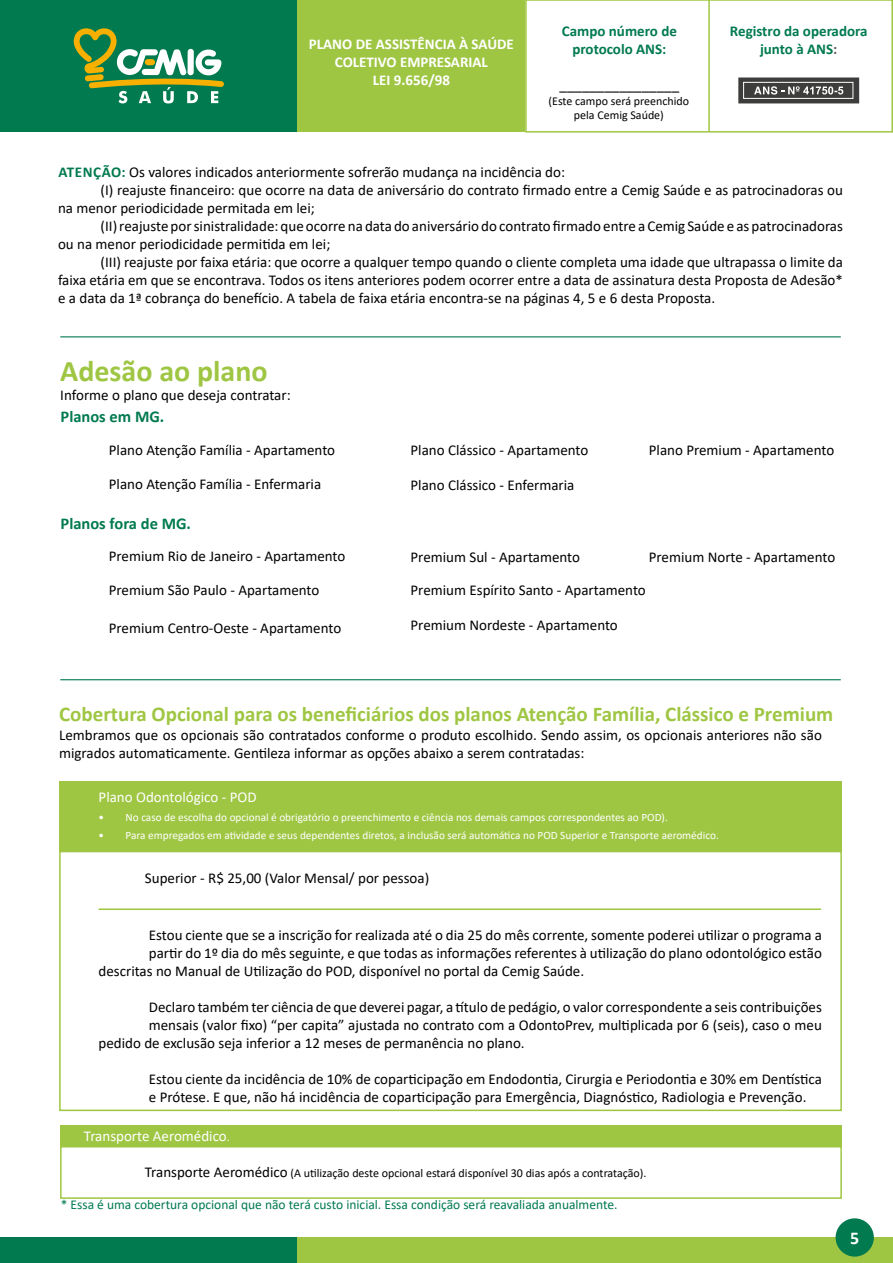
<style>
.page{position:relative;width:893px;height:1263px;background:#fff}
.page>*{position:absolute;margin:0;border:0;box-sizing:border-box;transform-origin:0 0}
.t1{font:700 30px "Calibri";color:#9fc643}
.t2{font:700 21px "Calibri";color:#9fc643}
.t3{font:700 18px "Calibri";color:#fff}
.t4{font:700 16.5px "Calibri";color:#017a4f}
.t5{font:15px/18px "Calibri";color:#000}
.t6{font:700 15px/18px "Calibri";color:#017a4f;text-align:center}
.t7{font:700 15px/18px "Calibri";color:#fff;text-align:center}
.t8{font:15px "Calibri";color:#fff}
.t9{font:700 15px "Calibri";color:#3d3d3b}
.t10{font:13.5px "Calibri";color:#017a4f}
.t11{font:12px/14.4px "Calibri";color:#000;text-align:center}
.t12{font:11.25px "Calibri";color:#fff}
.s1{color:#575756}
.s2{font-weight:700;color:#017a4f}
.s3{font-size:12px}
.s4{font-size:15px}
</style>
<div class="page">
<div style="left:0;top:1237px;width:298px;height:26px;background:#017a4f"></div>
<div style="left:298px;top:1237px;width:595px;height:26px;background:#9fc643"></div>
<div style="left:0;top:0;width:298px;height:132px;background:#017a4f"></div>
<div style="left:298px;top:0;width:227px;height:132px;background:#9fc643"></div>
<svg style="left:74px;top:28px;width:150px;height:75px"></svg>
<div style="left:525px;top:0;width:368px;height:133px;border:2px solid #9fc643"></div>
<div style="left:738px;top:78px;width:121px;height:25px;background:#3d3d3b"></div>
<div style="left:743px;top:82px;width:110px;height:17px;border:1px solid #fff"></div>
<svg style="left:754px;top:86px;width:89px;height:9px"></svg>
<hr style="left:708px;top:0;width:2px;height:132px;background:#9fc643">
<div style="left:836px;top:1218px;width:38px;height:38px;background:#017a4f;border-radius:50%"></div>
<hr style="left:60px;top:336px;width:781px;height:1px;background:#017a4f">
<hr style="left:60px;top:679px;width:781px;height:1px;background:#017a4f">
<div style="left:60px;top:782px;width:782px;height:69px;background:#9fc643"></div>
<div style="left:59px;top:851px;width:783px;height:260px;border:2px solid #9fc643"></div>
<hr style="left:99px;top:908px;width:722px;height:2px;background:#9fc643">
<div style="left:61px;top:1126px;width:781px;height:20px;background:#9fc643"></div>
<div style="left:60px;top:1146px;width:782px;height:53px;border:2px solid #9fc643"></div>
<p class="t6" style="left:562px;top:22px;width:117px">Campo número de protocolo ANS:</p>
<p class="t9" style="left:560px;top:75px;width:121px">________________</p>
<p class="t11" style="left:549px;top:93px;width:142px">(Este campo será preenchido pela Cemig Saúde)</p>
<p class="t7" style="left:309px;top:35px;width:207px">PLANO DE ASSISTÊNCIA À SAÚDE<br>COLETIVO EMPRESARIAL<br>LEI 9.656/98</p>
<p class="t6" style="left:730px;top:22px;width:139px">Registro da operadora junto à ANS<span class="s1">:</span></p>
<p class="t5" style="left:58px;top:163px;width:508px"><span class="s2">ATENÇÃO:</span> Os valores indicados anteriormente sofrerão mudança na incidência do:</p>
<p class="t5" style="left:101px;top:181px;width:744px">(I) reajuste financeiro: que ocorre na data de aniversário do contrato firmado entre a Cemig Saúde e as patrocinadoras ou</p>
<p class="t5" style="left:58px;top:199px;width:258px">na menor periodicidade permitada em lei;</p>
<p class="t5" style="left:101px;top:217px;width:744px">(II) reajuste por sinistralidade: que ocorre na data do aniversário do contrato firmado entre a Cemig Saúde e as patrocinadoras</p>
<p class="t5" style="left:58px;top:235px;width:274px">ou na menor periodicidade permitida em lei;</p>
<p class="t5" style="left:101px;top:253px;width:744px">(III) reajuste por faixa etária: que ocorre a qualquer tempo quando o cliente completa uma idade que ultrapassa o limite da</p>
<p class="t5" style="left:58px;top:271px;width:786px">faixa etária em que se encontrava. Todos os itens anteriores podem ocorrer entre a data de assinatura desta Proposta de Adesão*</p>
<p class="t5" style="left:58px;top:289px;width:659px">e a data da 1ª cobrança do benefício. A tabela de faixa etária encontra-se na páginas 4, 5 e 6 desta Proposta.</p>
<h1 class="t1" style="left:60px;top:350px;width:209px">Adesão ao plano</h1>
<p class="t5" style="left:60px;top:386px;width:232px">Informe o plano que deseja contratar:</p>
<p class="t4" style="left:61px;top:405px;width:105px">Planos em MG.</p>
<p class="t5" style="left:109px;top:441px;width:228px">Plano Atenção Família - Apartamento</p>
<p class="t5" style="left:411px;top:441px;width:179px">Plano Clássico - Apartamento</p>
<p class="t5" style="left:411px;top:476px;width:165px">Plano Clássico - Enfermaria</p>
<p class="t5" style="left:109px;top:475px;width:214px">Plano Atenção Família - Enfermaria</p>
<p class="t4" style="left:61px;top:511px;width:132px">Planos fora de MG.</p>
<p class="t5" style="left:109px;top:547px;width:238px">Premium Rio de Janeiro - Apartamento</p>
<p class="t5" style="left:411px;top:548px;width:171px">Premium Sul - Apartamento</p>
<p class="t5" style="left:649px;top:441px;width:187px">Plano Premium - Apartamento</p>
<p class="t5" style="left:649px;top:548px;width:188px">Premium Norte - Apartamento</p>
<p class="t5" style="left:109px;top:581px;width:212px">Premium São Paulo - Apartamento</p>
<p class="t5" style="left:109px;top:618px;width:234px">Premium Centro-Oeste - Apartamento</p>
<p class="t5" style="left:411px;top:581px;width:237px">Premium Espírito Santo - Apartamento</p>
<p class="t5" style="left:411px;top:616px;width:209px">Premium Nordeste - Apartamento</p>
<h2 class="t2" style="left:59px;top:699px;width:776px">Cobertura Opcional para os beneficiários dos planos Atenção Família, Clássico e Premium</h2>
<p class="t5" style="left:59px;top:726px;width:764px">Lembramos que os opcionais são contratados conforme o produto escolhido. Sendo assim, os opcionais anteriores não são migrados automaticamente. Gentileza informar as opções abaixo a serem contratadas:</p>
<p class="t8" style="left:99px;top:787px;width:160px">Plano Odontológico - POD</p>
<p class="t12" style="left:99px;top:809px;width:571px">• No caso de escolha do opcional é obrigatório o preenchimento e ciência nos demais campos correspondentes ao POD).</p>
<p class="t12" style="left:99px;top:827px;width:622px">• Para empregados em atividade e seus dependentes diretos, a inclusão será automática no POD Superior e Transporte aeromédico.</p>
<p class="t5" style="left:145px;top:869px;width:286px">Superior - R$ 25,00 (Valor Mensal/ por pessoa)</p>
<p class="t5" style="left:149px;top:926px;width:674px">Estou ciente que se a inscrição for realizada até o dia 25 do mês corrente, somente poderei utilizar o programa a</p>
<p class="t5" style="left:149px;top:944px;width:674px">partir do 1º dia do mês seguinte, e que todas as informações referentes à utilização do plano odontológico estão</p>
<p class="t5" style="left:99px;top:962px;width:487px">descritas no Manual de Utilização do POD, disponível no portal da Cemig Saúde.</p>
<p class="t5" style="left:149px;top:998px;width:674px">Declaro também ter ciência de que deverei pagar, a título de pedágio, o valor correspondente a seis contribuições</p>
<p class="t5" style="left:149px;top:1016px;width:674px">mensais (valor fixo) “per capita” ajustada no contrato com a OdontoPrev, multiplicada por 6 (seis), caso o meu</p>
<p class="t5" style="left:99px;top:1034px;width:428px">pedido de exclusão seja inferior a 12 meses de permanência no plano.</p>
<p class="t5" style="left:149px;top:1070px;width:674px">Estou ciente da incidência de 10% de coparticipação em Endodontia, Cirurgia e Periodontia e 30% em Dentística e Prótese. E que, não há incidência de coparticipação para Emergência, Diagnóstico, Radiologia e Prevenção.</p>
<p class="t8" style="left:84px;top:1126px;width:147px">Transporte Aeromédico<span class="s3">.</span></p>
<p class="t11" style="left:145px;top:1165px;width:503px"><span class="s4">Transporte Aeromédico</span> (A utilização deste opcional estará disponível 30 dias após a contratação).</p>
<p class="t10" style="left:61px;top:1195px;width:558px">* Essa é uma cobertura opcional que não terá custo inicial. Essa condição será reavaliada anualmente.</p>
<p class="t3" style="left:850px;top:1225px;width:11px">5</p>
</div>
